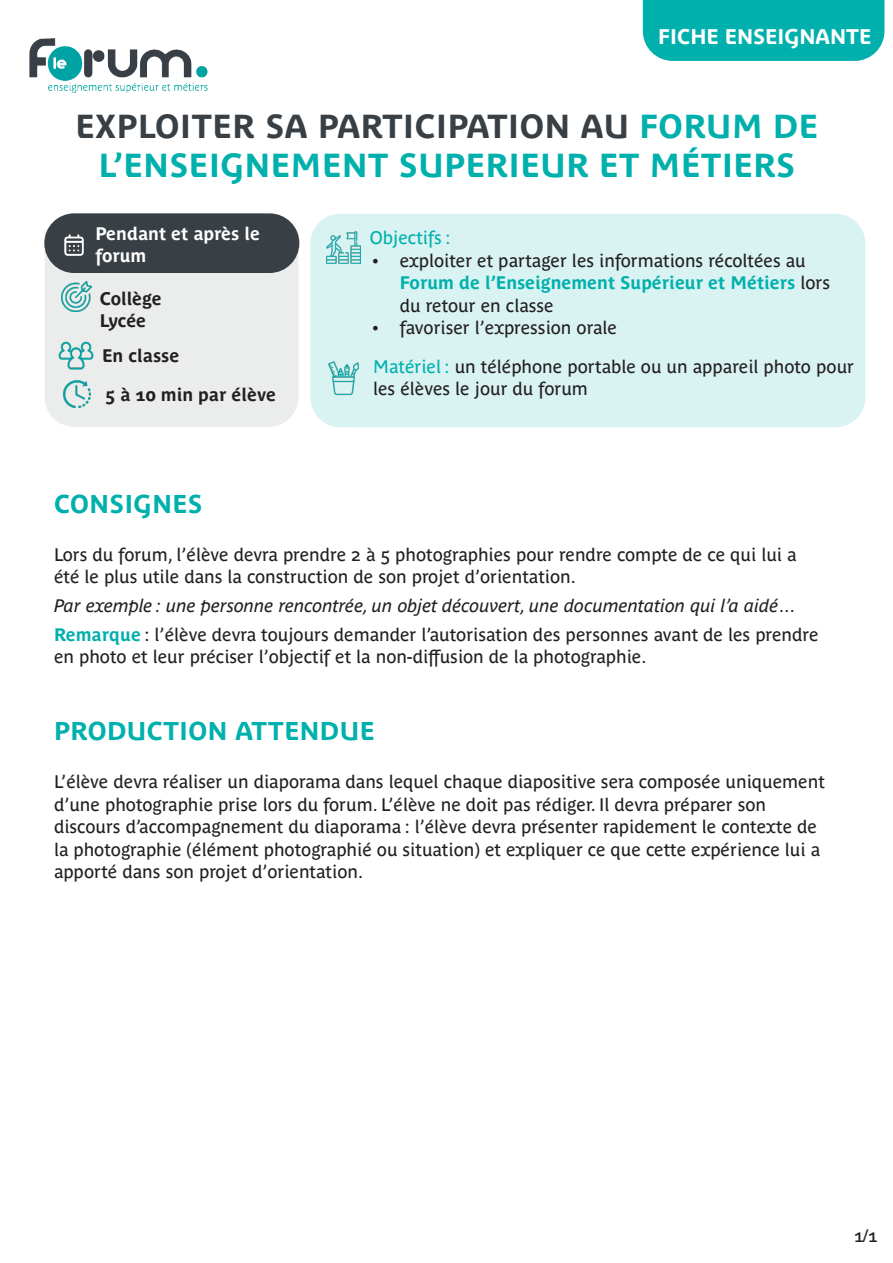
<style>
.page{position:relative;width:893px;height:1263px;background:#fff}
.page>*{position:absolute;margin:0;border:0;box-sizing:border-box;transform-origin:0 0}
.t1{font:700 33px/39.6px "Parisine Plus Std";letter-spacing:.02em;color:#00b0ad;text-align:center}
.t2{font:700 25.5px "Parisine Plus Std";letter-spacing:.02em;color:#00b0ad}
.t3{font:700 21px "Parisine Plus Std";color:#fff}
.t4{font:18px/22.5px "Parisine Plus Std";color:#231f20}
.t5{font:italic 18px "Parisine Plus Std";color:#231f20}
.t6{font:700 18px "Parisine Plus Std";color:#231f20}
.t7{font:700 18px/21.6px "Parisine Plus Std";color:#fff}
.t8{font:18px "Parisine Plus Std";color:#00b0ad}
.s1{color:#383f45}
.s2{font-weight:700;color:#00b0ad}
.s3{color:#00b0ad}
</style>
<div class="page">
<img style="left:29px;top:38px;width:179px;height:55px">
<div style="left:643px;top:0;width:241px;height:61px;background:#00b0ad"></div>
<div style="left:310px;top:214px;width:555px;height:213px;background:#d9f3f2;border-radius:30px"></div>
<img style="left:328px;top:361px;width:31px;height:34px">
<img style="left:326px;top:231px;width:34px;height:33px">
<div style="left:44px;top:213px;width:255px;height:60px;background:#383f45;border-radius:30px"></div>
<svg style="left:45px;top:230px;width:253px;height:197px;fill:#ebecec"></svg>
<img style="left:64px;top:381px;width:26px;height:26px">
<img style="left:56px;top:336px;width:40px;height:39px">
<img style="left:62px;top:282px;width:29px;height:29px">
<img style="left:61px;top:233px;width:26px;height:26px">
<p class="t3" style="left:658px;top:24px;width:215px">FICHE ENSEIGNANTE</p>
<p class="t1" style="left:76px;top:106px;width:744px"><span class="s1">EXPLOITER SA PARTICIPATION AU</span> FORUM DE<br>L’ENSEIGNEMENT SUPERIEUR ET MÉTIERS</p>
<p class="t7" style="left:95px;top:223px;width:166px">Pendant et après le forum</p>
<p class="t6" style="left:100px;top:288px;width:63px">Collège</p>
<p class="t6" style="left:100px;top:310px;width:48px">Lycée</p>
<p class="t6" style="left:102px;top:346px;width:79px">En classe</p>
<p class="t6" style="left:105px;top:384px;width:173px">5 à 10 min par élève</p>
<p class="t8" style="left:370px;top:227px;width:82px">Objectifs :</p>
<p class="t4" style="left:400px;top:249px;width:432px;text-indent:-27px">• exploiter et partager les informations récoltées au<br><span class="s2">Forum de l’Enseignement Supérieur et Métiers</span> lors du retour en classe</p>
<p class="t4" style="left:373px;top:316px;width:246px">• favoriser l’expression orale</p>
<p class="t4" style="left:373px;top:356px;width:482px;line-height:21.6px"><span class="s3">Matériel :</span> un téléphone portable ou un appareil photo pour les élèves le jour du forum</p>
<p class="t2" style="left:54px;top:489px;width:150px">CONSIGNES</p>
<p class="t4" style="left:54px;top:543px;width:744px">Lors du forum, l’élève devra prendre 2 à 5 photographies pour rendre compte de ce qui lui a été le plus utile dans la construction de son projet d’orientation.</p>
<p class="t5" style="left:54px;top:595px;width:744px">Par exemple : une personne rencontrée, un objet découvert, une documentation qui l’a aidé…</p>
<p class="t4" style="left:54px;top:623px;width:766px"><span class="s2">Remarque</span> : l’élève devra toujours demander l’autorisation des personnes avant de les prendre en photo et leur préciser l’objectif et la non-diffusion de la photographie.</p>
<p class="t2" style="left:54px;top:716px;width:322px">PRODUCTION ATTENDUE</p>
<p class="t4" style="left:54px;top:771px;width:772px">L’élève devra réaliser un diaporama dans lequel chaque diapositive sera composée uniquement d’une photographie prise lors du forum. L’élève ne doit pas rédiger. Il devra préparer son discours d’accompagnement du diaporama : l’élève devra présenter rapidement le contexte de la photographie (élément photographié ou situation) et expliquer ce que cette expérience lui a apporté dans son projet d’orientation.</p>
<p class="t4" style="left:854px;top:1224px;width:25px">1/1</p>
</div>
